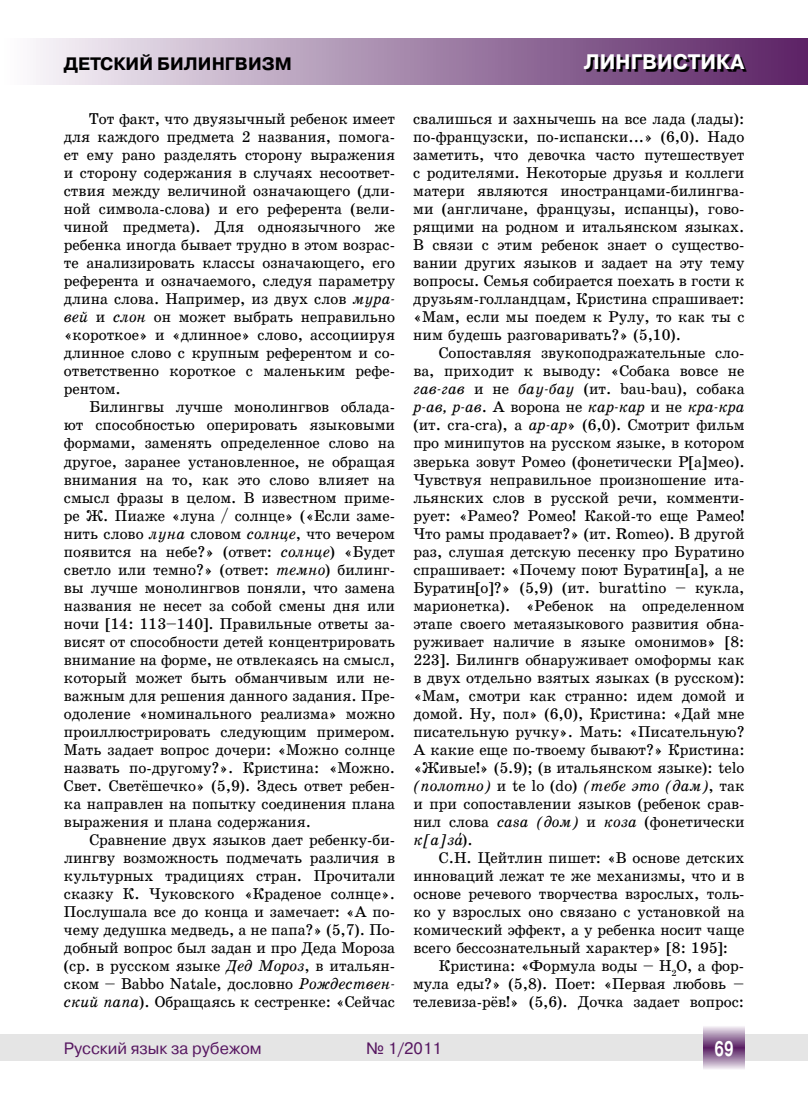
<style>
.page{position:relative;width:808px;height:1106px;background:#fff}
.page>*{position:absolute;margin:0;border:0;box-sizing:border-box;transform-origin:0 0}
.t1{font:700 21px "Pragmatica C";color:#fff}
.t2{font:700 21px "Pragmatica C";color:#fff;scale:.7 1}
.t3{font:700 18px "Pragmatica C";color:#000}
.t4{font:16.5px "Pragmatica C";color:#571761}
.t5{font:15px/18px "School Plain";color:#000;text-align:justify}
.t6{font:italic 15px "School";color:#000}
.s1{font-family:"School";font-style:italic}
.s2{font-family:"School Plain";font-style:normal}
.s3{font-family:"Times New Roman"}
</style>
<div class="page">
<div style="left:0;top:1034px;width:808px;height:26px;background:#e5e5e5"></div>
<svg style="left:704px;top:1026px;width:40px;height:43px"></svg>
<div style="left:0;top:38px;width:808px;height:46px;background:linear-gradient(to right,#fafafc,#581f62)"></div>
<svg style="left:586px;top:56px;width:161px;height:16px"></svg>
<p class="t3" style="left:64px;top:54px;width:28px">Детский</p>
<p class="t3" style="left:157px;top:54px;width:15px">билингвизм</p>
<h1 class="t1" style="left:584px;top:51px;width:162px">ЛИНГВИСТИКА</h1>
<p class="t5" style="left:64px;top:110px;width:333px;text-indent:26px">Тот факт, что двуязычный ребенок имеет для каждого предмета 2 названия, помога&shy;ет ему рано разделять сторону выражения и сторону содержания в случаях несоответ&shy;ствия между величиной означающего (дли&shy;ной символа-слова) и его референта (вели&shy;чиной предмета). Для одноязычного же ребенка иногда бывает трудно в этом возрас&shy;те анализировать классы означающего, его референта и означаемого, следуя параметру длина слова. Например, из двух слов <span class="s1">мура</span></p>
<p class="t6" style="left:390px;top:290px;width:6px">-</p>
<p class="t5" style="left:64px;top:308px;width:333px;text-indent:90px">он может выбрать неправильно «короткое» и «длинное» слово, ассоциируя длинное слово с крупным референтом и со&shy;ответственно короткое с маленьким рефе&shy;рентом.</p>
<p class="t5" style="left:64px;top:398px;width:333px;text-indent:26px">Билингвы лучше монолингвов облада&shy;ют способностью оперировать языковыми формами, заменять определенное слово на другое, заранее установленное, не обращая внимания на то, как это слово влияет на смысл фразы в целом. В известном приме&shy;ре Ж. Пиаже «луна / солнце» («Если заме&shy;нить слово <span class="s1">луна</span></p>
<p class="t6" style="left:64px;top:308px;width:9px">вей</p>
<p class="t6" style="left:96px;top:308px;width:27px"><span class="s2">и</span> слон</p>
<p class="t5" style="left:190px;top:524px;width:66px">словом <span class="s1">солн</span></p>
<p class="t5" style="left:64px;top:524px;width:333px;text-indent:216px"><span class="s1">це</span>, что вечером появится на небе?» (ответ: <span class="s1">солн</span></p>
<p class="t5" style="left:314px;top:542px;width:83px"><span class="s1">це</span>) «Будет</p>
<p class="t5" style="left:64px;top:560px;width:223px">светло или темно?» (ответ: <span class="s1">темно</span></p>
<p class="t5" style="left:64px;top:560px;width:333px;text-indent:261px">) билинг&shy;вы лучше монолингвов поняли, что замена названия не несет за собой смены дня или ночи [14: 113–140]. Правильные ответы за&shy;висят от способности детей концентрировать внимание на форме, не отвлекаясь на смысл, который может быть обманчивым или не&shy;важным для решения данного задания. Пре&shy;одоление «номинального реализма» можно проиллюстрировать следующим примером.<br>Мать задает вопрос дочери: «Можно солнце назвать по-другому?». Кристина: «Можно.<br>Свет. Светёшечко» (5,9). Здесь ответ ребен&shy;ка направлен на попытку соединения плана выражения и плана содержания.</p>
<p class="t5" style="left:64px;top:830px;width:333px;text-indent:26px">Сравнение двух языков дает ребенку-би&shy;лингву возможность подмечать различия в культурных традициях стран. Прочитали сказку К. Чуковского «Краденое солнце».<br>Послушала все до конца и замечает: «А по&shy;чему дедушка медведь, а не папа?» (5,7). По&shy;добный вопрос был задан и про Деда Мороза (ср. в русском языке <span class="s1">Дед Мороз</span></p>
<p class="t5" style="left:64px;top:956px;width:333px;text-indent:240px">, в итальян&shy;ском – Babbo Natale, дословно <span class="s1">Рождествен</span></p>
<p class="t6" style="left:390px;top:974px;width:6px">-</p>
<p class="t6" style="left:64px;top:992px;width:8px">ский</p>
<p class="t5" style="left:103px;top:992px;width:293px"><span class="s1">папа</span>). Обращаясь к сестренке: «Сейчас</p>
<p class="t5" style="left:413px;top:110px;width:333px">свалишься и захнычешь на все лада (лады): по-французски, по-испански...» (6,0). Надо заметить, что девочка часто путешествует с родителями. Некоторые друзья и коллеги матери являются иностранцами-билингва&shy;ми (англичане, французы, испанцы), гово&shy;рящими на родном и итальянском языках.<br>В связи с этим ребенок знает о существо&shy;вании других языков и задает на эту тему вопросы. Семья собирается поехать в гости к друзьям-голландцам, Кристина спрашивает: «Мам, если мы поедем к Рулу, то как ты с ним будешь разговаривать?» (5,10).</p>
<p class="t5" style="left:413px;top:344px;width:333px;text-align:right">Сопоставляя звукоподражательные сло-<br>ва, приходит к выводу: «Собака вовсе не</p>
<p class="t6" style="left:413px;top:380px;width:37px">гав-гав</p>
<p class="t6" style="left:474px;top:380px;width:84px"><span class="s2">ине</span>бау-бау</p>
<p class="t5" style="left:584px;top:380px;width:162px">(ит. bau-bau), собака</p>
<p class="t6" style="left:413px;top:398px;width:215px">р-ав, р-ав <span class="s2">. А ворона не</span> кар-кар</p>
<p class="t6" style="left:650px;top:398px;width:78px"><span class="s2">ине</span>кра-кра</p>
<p class="t5" style="left:413px;top:416px;width:333px">(ит. cra-cra), а <span class="s1">ар-ар</span> » (6,0). Смотрит фильм про минипутов на русском языке, в котором зверька зовут Ромео (фонетически Р[а]мео).<br>Чувствуя неправильное произношение ита&shy;льянских слов в русской речи, комменти&shy;рует: «Рамео? Ромео! Какой-то еще Рамео!<br>Что рамы продавает?» (ит. Romeo). В другой раз, слушая детскую песенку про Буратино спрашивает: «Почему поют Буратин[а], а не Буратин[о]?» (5,9) (ит. burattino – кукла, марионетка). «Ребенок на определенном этапе своего метаязыкового развития обна&shy;руживает наличие в языке омонимов» [8:<br>223]. Билингв обнаруживает омоформы как в двух отдельно взятых языках (в русском): «Мам, смотри как странно: идем домой и домой. Ну, пол» (6,0), Кристина: «Дай мне писательную ручку». Мать: «Писательную?<br>А какие еще по-твоему бывают?» Кристина: «Живые!» (5.9); (в итальянском языке): telo</p>
<p class="t6" style="left:413px;top:776px;width:27px">(полотно</p>
<p class="t5" style="left:484px;top:776px;width:115px"><span class="s1">)</span> и te lo (do) <span class="s1">(тебе</span></p>
<p class="t6" style="left:632px;top:776px;width:15px">это</p>
<p class="t6" style="left:665px;top:776px;width:18px">(дам</p>
<p class="t5" style="left:413px;top:776px;width:333px;text-indent:288px"><span class="s1">)</span>, так и при сопоставлении языков (ребенок срав&shy;нил слова <span class="s1">сasa (дом</span></p>
<p class="t6" style="left:571px;top:812px;width:40px">) <span class="s2">и</span> коза</p>
<p class="t5" style="left:645px;top:812px;width:101px">(фонетически</p>
<p class="t6" style="left:413px;top:830px;width:61px">к[а]за<span class="s3">′</span><span class="s2">).</span></p>
<p class="t5" style="left:413px;top:848px;width:333px;text-indent:26px">С.Н. Цейтлин пишет: «В основе детских инноваций лежат те же механизмы, что и в основе речевого творчества взрослых, толь&shy;ко у взрослых оно связано с установкой на комический эффект, а у ребенка носит чаще всего бессознательный характер» [8: 195]:</p>
<p class="t5" style="left:413px;top:956px;width:333px;text-indent:26px">Кристина: «Формула воды – Н<sub>2</sub>О, а фор&shy;мула еды?» (5,8). Поет: «Первая любовь – телевиза-рёв!» (5,6). Дочка задает вопрос:</p>
<p class="t4" style="left:64px;top:1039px;width:199px">Русский язык за рубежом</p>
<p class="t4" style="left:366px;top:1039px;width:77px">№ 1/2011</p>
<h1 class="t2" style="left:714px;top:1037px;width:29px">69</h1>
</div>
